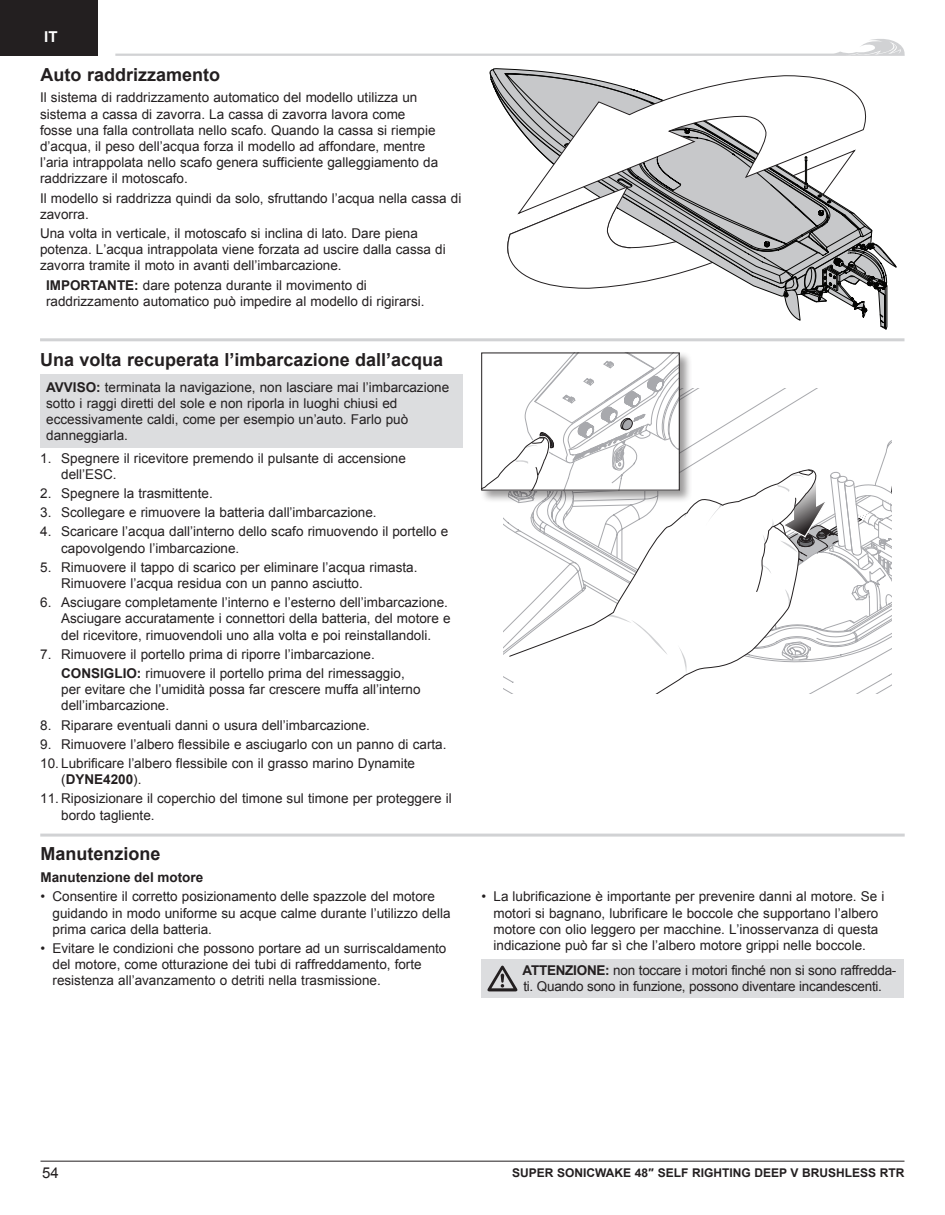
<style>
.page{position:relative;width:945px;height:1215px;background:#fff}
.page>*{position:absolute;margin:0;border:0;box-sizing:border-box;transform-origin:0 0}
.PRB_Header{font:700 18px "Arial";color:#231f20}
.t1{font:15px "Arial";color:#231f20}
.t2{font:700 15px "Arial";color:#fff}
.PRB_Body_Text{font:13.5px/16.2px "Arial";color:#231f20}
.PRB_Tip_Important{font:13.5px/16.2px "Arial";color:#231f20}
.PRB_Notice{font:13.5px/16.2px "Arial";color:#231f20}
.PRB_warnings_cautions{font:13.5px/16.2px "Arial";letter-spacing:-.02em;color:#231f20}
.PRB_Subhead{font:700 13.5px "Arial";color:#231f20}
.t3{font:700 12px "Arial";color:#231f20}
.s1{font-weight:700}
</style>
<div class="page">
<div style="left:0;top:0;width:97px;height:56px;background:#231f20"></div>
<hr style="left:40px;top:1161px;width:864px;height:1px;background:#231f20">
<svg style="left:115px;top:39px;width:790px;height:17px"></svg>
<svg style="left:454px;top:39px;width:418px;height:36px"></svg>
<svg style="left:490px;top:68px;width:382px;height:57px"></svg>
<svg style="left:516px;top:76px;width:350px;height:52px"></svg>
<svg style="left:507px;top:128px;width:390px;height:202px"></svg>
<hr style="left:40px;top:338px;width:865px;height:3px;background:#d1d2d4">
<svg style="left:483px;top:354px;width:409px;height:339px"></svg>
<div style="left:481px;top:353px;width:199px;height:138px;border:1px solid #231f20"></div>
<hr style="left:40px;top:834px;width:865px;height:3px;background:#d1d2d4">
<div style="left:40px;top:374px;width:423px;height:74px;background:#dcdddf"></div>
<div style="left:482px;top:959px;width:422px;height:38px;background:#dcdddf"></div>
<svg style="left:487px;top:966px;width:30px;height:25px"></svg>
<p class="t2" style="left:44px;top:27px;width:15px">IT</p>
<p class="PRB_Header" style="left:41px;top:62px;width:181px">Auto raddrizzamento</p>
<p class="PRB_Body_Text" style="left:40px;top:90px;width:400px">Il sistema di raddrizzamento automatico del modello utilizza un sistema a cassa di zavorra. La cassa di zavorra lavora come fosse una falla controllata nello scafo. Quando la cassa si riempie d’acqua, il peso dell’acqua forza il modello ad affondare, mentre l’aria intrappolata nello scafo genera sufficiente galleggiamento da raddrizzare il motoscafo.</p>
<p class="PRB_Body_Text" style="left:40px;top:190px;width:423px">Il modello si raddrizza quindi da solo, sfruttando l’acqua nella cassa di zavorra.</p>
<p class="PRB_Body_Text" style="left:40px;top:225px;width:407px">Una volta in verticale, il motoscafo si inclina di lato. Dare piena potenza. L’acqua intrappolata viene forzata ad uscire dalla cassa di zavorra tramite il moto in avanti dell’imbarcazione.</p>
<p class="PRB_Tip_Important" style="left:46px;top:277px;width:380px"><span class="s1">IMPORTANTE:</span> dare potenza durante il movimento di raddrizzamento automatico può impedire al modello di rigirarsi.</p>
<p class="PRB_Header" style="left:40px;top:347px;width:405px">Una volta recuperata l’imbarcazione dall’acqua</p>
<p class="PRB_Notice" style="left:46px;top:379px;width:405px"><span class="s1">AVVISO:</span> terminata la navigazione, non lasciare mai l’imbarcazione sotto i raggi diretti del sole e non riporla in luoghi chiusi ed eccessivamente caldi, come per esempio un’auto. Farlo può danneggiarla.</p>
<p class="PRB_Body_Text" style="left:61px;top:450px;width:346px;text-indent:-21px">1. Spegnere il ricevitore premendo il pulsante di accensione dell’ESC.</p>
<p class="PRB_Body_Text" style="left:40px;top:485px;width:174px">2. Spegnere la trasmittente.</p>
<p class="PRB_Body_Text" style="left:40px;top:504px;width:338px">3. Scollegare e rimuovere la batteria dall’imbarcazione.</p>
<p class="PRB_Body_Text" style="left:61px;top:524px;width:389px;text-indent:-21px">4. Scaricare l’acqua dall’interno dello scafo rimuovendo il portello e capovolgendo l’imbarcazione.</p>
<p class="PRB_Body_Text" style="left:61px;top:559px;width:358px;text-indent:-21px">5. Rimuovere il tappo di scarico per eliminare l’acqua rimasta.<br>Rimuovere l’acqua residua con un panno asciutto.</p>
<p class="PRB_Body_Text" style="left:61px;top:594px;width:391px;text-indent:-21px">6. Asciugare completamente l’interno e l’esterno dell’imbarcazione.<br>Asciugare accuratamente i connettori della batteria, del motore e del ricevitore, rimuovendoli uno alla volta e poi reinstallandoli.</p>
<p class="PRB_Body_Text" style="left:40px;top:646px;width:336px">7. Rimuovere il portello prima di riporre l’imbarcazione.</p>
<p class="PRB_Tip_Important" style="left:61px;top:665px;width:361px"><span class="s1">CONSIGLIO:</span> rimuovere il portello prima del rimessaggio, per evitare che l’umidità possa far crescere muffa all’interno dell’imbarcazione.</p>
<p class="PRB_Body_Text" style="left:40px;top:717px;width:331px">8. Riparare eventuali danni o usura dell’imbarcazione.</p>
<p class="PRB_Body_Text" style="left:40px;top:736px;width:408px">9. Rimuovere l’albero flessibile e asciugarlo con un panno di carta.</p>
<p class="PRB_Body_Text" style="left:61px;top:755px;width:355px;text-indent:-21px">10. Lubrificare l’albero flessibile con il grasso marino Dynamite (<span class="s1">DYNE4200</span>).</p>
<p class="PRB_Body_Text" style="left:61px;top:791px;width:392px;text-indent:-21px">11. Riposizionare il coperchio del timone sul timone per proteggere il bordo tagliente.</p>
<p class="PRB_Header" style="left:40px;top:842px;width:122px">Manutenzione</p>
<p class="PRB_Subhead" style="left:41px;top:868px;width:164px">Manutenzione del motore</p>
<p class="PRB_Body_Text" style="left:53px;top:889px;width:400px;text-indent:-12px">• Consentire il corretto posizionamento delle spazzole del motore guidando in modo uniforme su acque calme durante l’utilizzo della prima carica della batteria.</p>
<p class="PRB_Body_Text" style="left:53px;top:940px;width:395px;text-indent:-12px">• Evitare le condizioni che possono portare ad un surriscaldamento del motore, come otturazione dei tubi di raffreddamento, forte resistenza all’avanzamento o detriti nella trasmissione.</p>
<p class="PRB_Body_Text" style="left:482px;top:889px;width:404px;text-align:center">• La lubrificazione è importante per prevenire danni al motore. Se i motori si bagnano, lubrificare le boccole che supportano l’albero motore con olio leggero per macchine. L’inosservanza di questa indicazione può far sì che l’albero motore grippi nelle boccole.</p>
<p class="PRB_warnings_cautions" style="left:523px;top:963px;width:375px"><span class="s1">ATTENZIONE:</span> non toccare i motori finché non si sono raffredda&shy;ti. Quando sono in funzione, possono diventare incandescenti.</p>
<p class="t1" style="left:42px;top:1163px;width:18px">54</p>
<p class="t3" style="left:512px;top:1165px;width:394px">SUPER SONICWAKE 48″ SELF RIGHTING DEEP V BRUSHLESS RTR</p>
</div>
